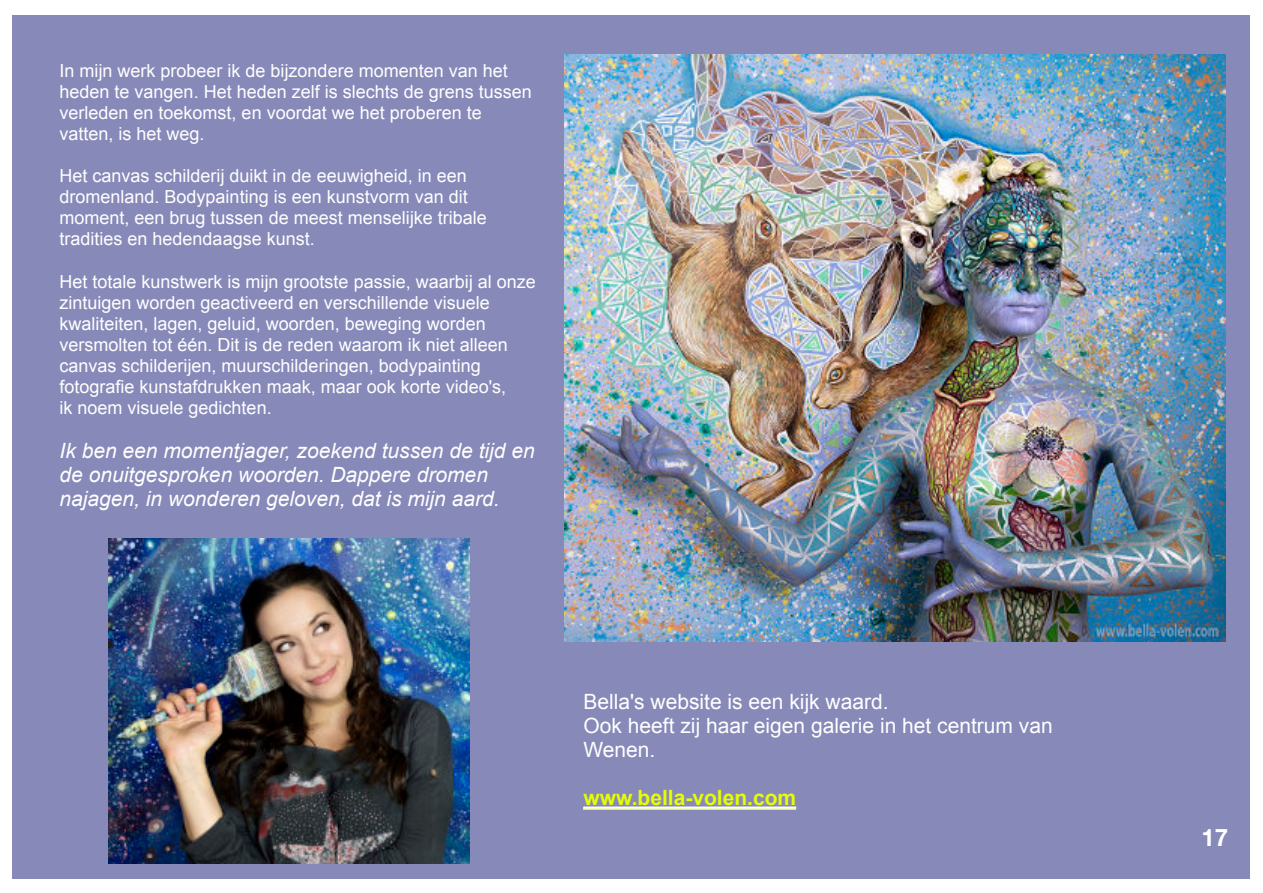
<style>
.page{position:relative;width:1263px;height:893px;background:#fff}
.page>*{position:absolute;margin:0;border:0;box-sizing:border-box;transform-origin:0 0}
.t1{font:700 24px "Helvetica Neue";color:#fff}
.t2{font:italic 21px/24px "Arial";color:#fff}
.t3{font:21px/24px "Arial";color:#fff}
.t4{font:700 21px "Arial";color:#e5ff00}
.t5{font:18px/21px "Arial";color:#fff}
</style>
<div class="page">
<div style="left:12px;top:15px;width:1238px;height:863px;background:#8789b9"></div>
<hr style="left:583px;top:807px;width:213px;height:2px;background:#e5ff00">
<hr style="left:583px;top:806px;width:213px;height:2px;background:#fafbff">
<img style="left:564px;top:55px;width:662px;height:586px">
<img style="left:108px;top:538px;width:361px;height:325px">
<p class="t5" style="left:60px;top:62px;width:474px">In mĳn werk probeer ik de bĳzondere momenten van het heden te vangen. Het heden zelf is slechts de grens tussen verleden en toekomst, en voordat we het proberen te vatten, is het weg.</p>
<p class="t5" style="left:60px;top:167px;width:429px">Het canvas schilderĳ duikt in de eeuwigheid, in een dromenland. Bodypainting is een kunstvorm van dit moment, een brug tussen de meest menselĳke tribale tradities en hedendaagse kunst.</p>
<p class="t5" style="left:60px;top:272px;width:478px">Het totale kunstwerk is mĳn grootste passie, waarbĳ al onze zintuigen worden geactiveerd en verschillende visuele kwaliteiten, lagen, geluid, woorden, beweging worden versmolten tot één. Dit is de reden waarom ik niet alleen canvas schilderĳen, muurschilderingen, bodypainting fotografie kunstafdrukken maak, maar ook korte video's,<br>ik noem visuele gedichten.</p>
<p class="t2" style="left:60px;top:440px;width:477px">Ik ben een momentjager, zoekend tussen de tĳd en de onuitgesproken woorden. Dappere dromen najagen, in wonderen geloven, dat is mĳn aard.</p>
<p class="t3" style="left:583px;top:691px;width:471px">Bella's website is een kĳk waard.<br>Ook heeft zĳ haar eigen galerie in het centrum van<br>Wenen.</p>
<p class="t4" style="left:583px;top:790px;width:214px">www.bella-volen.com</p>
<h1 class="t1" style="left:1201px;top:822px;width:28px">17</h1>
</div>
